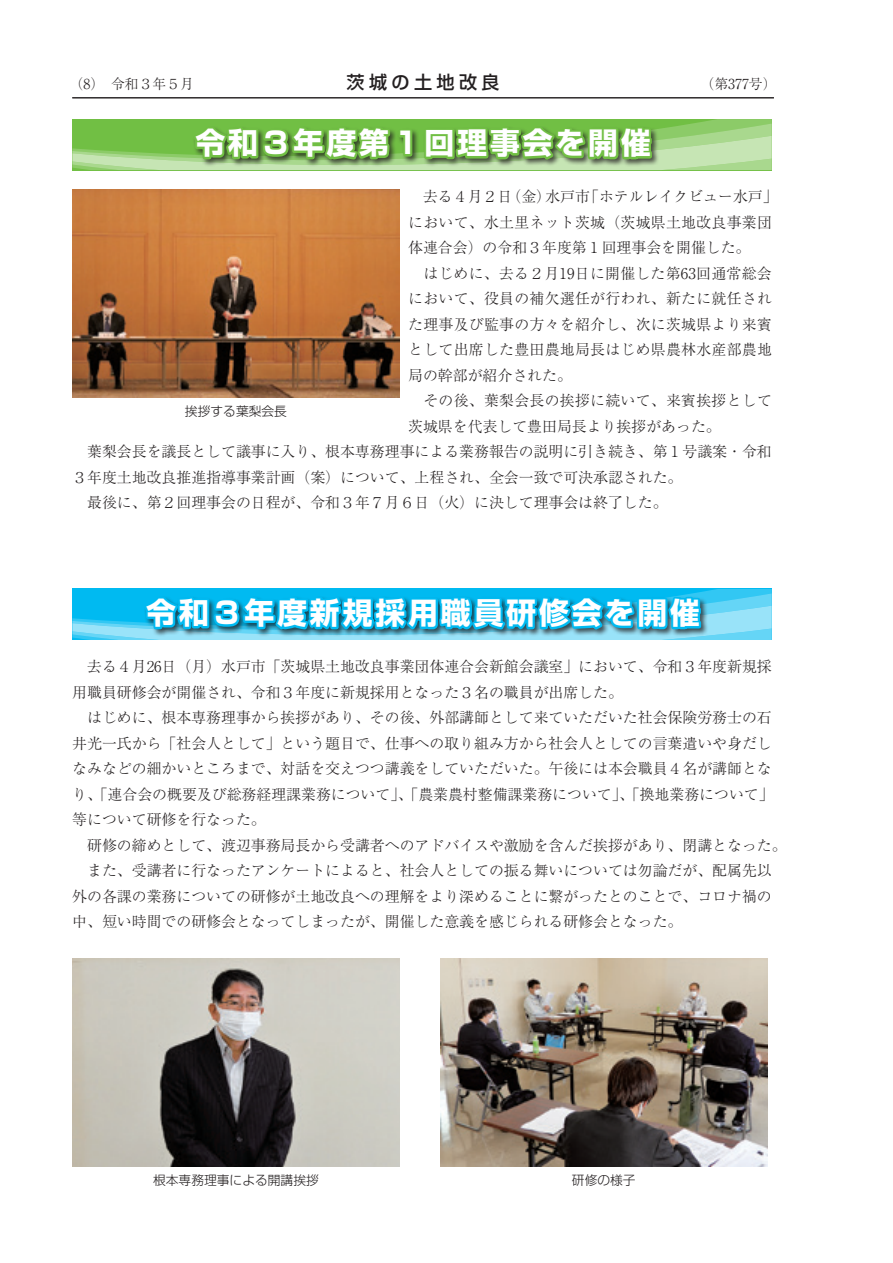
<style>
.page{position:relative;width:893px;height:1263px;background:#fff}
.page>*{position:absolute;margin:0;border:0;box-sizing:border-box;transform-origin:0 0}
.t1{font:700 29.7px "Shin Go Pr 6";letter-spacing:.1em;color:#fff}
.t2{font:500 18px "Shin Go Pr 6";letter-spacing:.245em;color:#231f20}
.t3{font:300 14.85px/25.5px "Ryumin Pr 6";color:#231f20}
.t4{font:300 14.85px "Ryumin Pr 6";letter-spacing:.02em;color:#231f20}
.t5{font:300 13.8px "Ryumin Pr 6";color:#231f20}
.t6{font:300 12.75px "Shin Go Pr 6";color:#231f20}
</style>
<div class="page">
<hr style="left:72px;top:98px;width:702px;height:1px;background:#231f20">
<img style="left:72px;top:189px;width:328px;height:208px">
<img style="left:72px;top:958px;width:328px;height:208px">
<img style="left:440px;top:958px;width:327px;height:208px">
<svg style="left:72px;top:589px;width:700px;height:51px;background:#27b9e5"></svg>
<svg style="left:72px;top:119px;width:700px;height:52px;background:#84c161"></svg>
<p class="t5" style="left:70px;top:73px;width:126px">（8）　令和３年５月</p>
<p class="t2" style="left:347px;top:67px;width:155px">茨城の土地改良</p>
<p class="t5" style="left:701px;top:73px;width:78px">（第377号）</p>
<h1 class="t1" style="left:195px;top:120px;width:457px">令和３年度第１回理事会を開催</h1>
<p class="t3" style="left:408px;top:183px;width:371px">　去る４月２日（金）水戸市「ホテルレイクビュー水戸」</p>
<p class="t4" style="left:408px;top:211px;width:365px">において、水土里ネット茨城（茨城県土地改良事業団</p>
<p class="t3" style="left:408px;top:234px;width:344px">体連合会）の令和３年度第１回理事会を開催した。</p>
<p class="t3" style="left:408px;top:260px;width:365px">　はじめに、去る２月19日に開催した第63回通常総会</p>
<p class="t4" style="left:408px;top:287px;width:365px">において、役員の補欠選任が行われ、新たに就任され</p>
<p class="t4" style="left:408px;top:313px;width:365px">た理事及び監事の方々を紹介し、次に茨城県より来賓</p>
<p class="t4" style="left:408px;top:338px;width:365px">として出席した豊田農地局長はじめ県農林水産部農地</p>
<p class="t3" style="left:408px;top:362px;width:165px">局の幹部が紹介された。</p>
<p class="t4" style="left:408px;top:389px;width:365px">　その後、葉梨会長の挨拶に続いて、来賓挨拶として</p>
<p class="t3" style="left:408px;top:413px;width:314px">茨城県を代表して豊田局長より挨拶があった。</p>
<p class="t3" style="left:72px;top:438px;width:701px">　葉梨会長を議長として議事に入り、根本専務理事による業務報告の説明に引き続き、第１号議案・令和</p>
<p class="t3" style="left:72px;top:464px;width:612px">３年度土地改良推進指導事業計画（案）について、上程され、全会一致で可決承認された。</p>
<p class="t3" style="left:72px;top:489px;width:597px">　最後に、第２回理事会の日程が、令和３年７月６日（火）に決して理事会は終了した。</p>
<p class="t6" style="left:185px;top:401px;width:104px">挨拶する葉梨会長</p>
<h1 class="t1" style="left:146px;top:589px;width:555px">令和３年度新規採用職員研修会を開催</h1>
<p class="t3" style="left:72px;top:653px;width:716px">　去る４月26日（月）水戸市「茨城県土地改良事業団体連合会新館会議室」において、令和３年度新規採用職員研修会が開催され、令和３年度に新規採用となった３名の職員が出席した。<br>　はじめに、根本専務理事から挨拶があり、その後、外部講師として来ていただいた社会保険労務士の石井光一氏から「社会人として」という題目で、仕事への取り組み方から社会人としての言葉遣いや身だしなみなどの細かいところまで、対話を交えつつ講義をしていただいた。午後には本会職員４名が講師となり、「連合会の概要及び総務経理課業務について」、「農業農村整備課業務について」、「換地業務について」等について研修を行なった。<br>　研修の締めとして、渡辺事務局長から受講者へのアドバイスや激励を含んだ挨拶があり、閉講となった。　また、受講者に行なったアンケートによると、社会人としての振る舞いについては勿論だが、配属先以外の各課の業務についての研修が土地改良への理解をより深めることに繋がったとのことで、コロナ禍の中、短い時間での研修会となってしまったが、開催した意義を感じられる研修会となった。</p>
<p class="t6" style="left:153px;top:1169px;width:167px">根本専務理事による開講挨拶</p>
<p class="t6" style="left:572px;top:1169px;width:65px">研修の様子</p>
</div>
